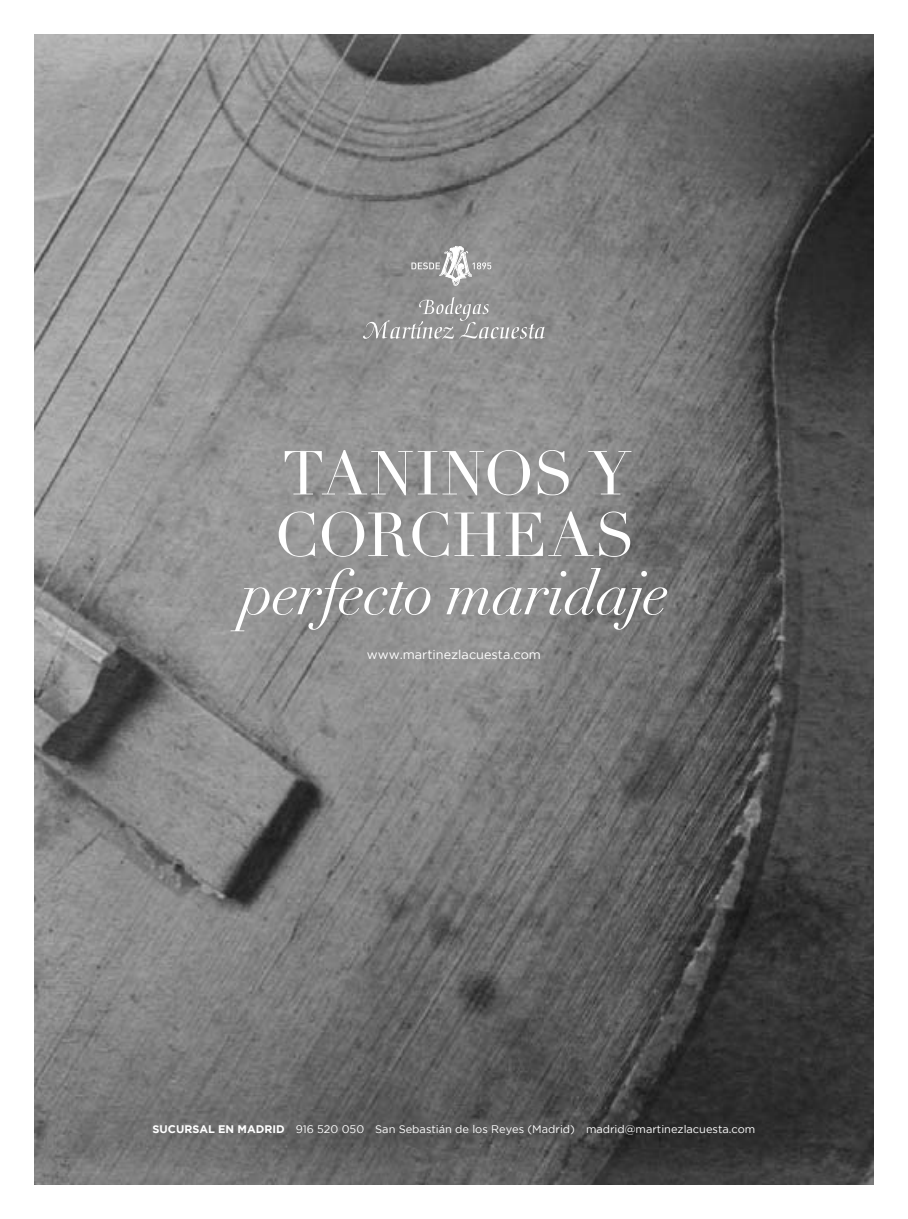
<style>
.page{position:relative;width:908px;height:1219px;background:#fff}
.page>*{position:absolute;margin:0;border:0;box-sizing:border-box;transform-origin:0 0}
.TXT_1{font:61px "Didot";letter-spacing:.015em;color:#fff}
.TXT_1-2{font:italic 61px "Didot";letter-spacing:-.02em;color:#fff}
.t1{font:12.6px "Gotham";color:#fff}
.t2{font:11px "Gotham";color:#fff}
.s1{font-weight:700}
</style>
<div class="page">
<img style="left:34px;top:34px;width:839px;height:1151px">
<svg style="left:363px;top:297px;width:181px;height:42px"></svg>
<svg style="left:411px;top:246px;width:80px;height:39px"></svg>
<p class="TXT_1" style="left:282px;top:437px;width:350px">TANINOS Y</p>
<p class="TXT_1" style="left:274px;top:498px;width:362px">CORCHEAS</p>
<p class="TXT_1-2" style="left:241px;top:556px;width:429px">perfecto maridaje</p>
<p class="t1" style="left:367px;top:647px;width:175px">www.martinezlacuesta.com</p>
<p class="t2" style="left:152px;top:1123px;width:604px"><span class="s1">SUCURSAL EN MADRID</span> 916 520 050 San Sebastián de los Reyes (Madrid) madrid@martinezlacuesta.com</p>
</div>
